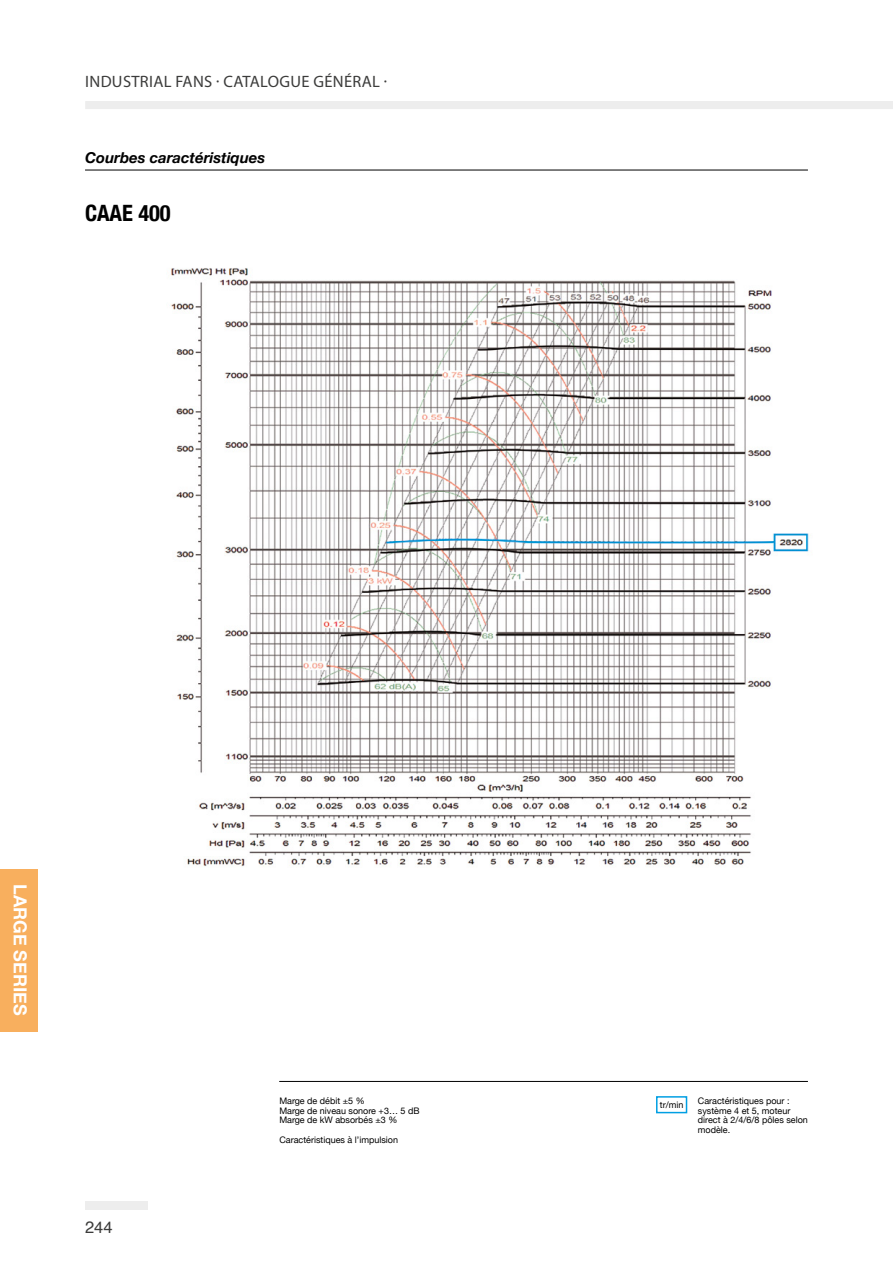
<style>
.page{position:relative;width:893px;height:1263px;background:#fff}
.page>*{position:absolute;margin:0;border:0;box-sizing:border-box;transform-origin:0 0}
.t1{font:700 condensed 22.5px "Helvetica Neue";color:#000}
.t2{font:700 18px "Helvetica Neue";color:#fff}
.t3{font:16.5px "Myriad Pro";letter-spacing:.02em;color:#3c3c3b}
.t4{font:16.5px "Helvetica";color:#3c3c3b}
.t5{font:italic 700 15px "Helvetica Neue";color:#000}
.t6{font:9px/9.8px "Helvetica Neue";color:#000}
</style>
<div class="page">
<div style="left:85px;top:1202px;width:62px;height:8px;background:#ededed"></div>
<div style="left:85px;top:101px;width:808px;height:8px;background:#ededed"></div>
<div style="left:0;top:869px;width:38px;height:162px;background:#f8af5e"></div>
<img style="left:171px;top:268px;width:638px;height:599px">
<hr style="left:85px;top:170px;width:723px;height:1px;background:#000">
<hr style="left:279px;top:1081px;width:529px;height:1px;background:#000">
<div style="left:656px;top:1096px;width:31px;height:17px;border:2px solid #009fe3"></div>
<h3 class="t3" style="left:85px;top:71px;width:303px">INDUSTRIAL FANS · CATALOGUE GÉNÉRAL ·</h3>
<h3 class="t5" style="left:85px;top:146px;width:182px">Courbes caractéristiques</h3>
<h1 class="t1" style="left:85px;top:194px;width:87px">CAAE 400</h1>
<h2 class="t2" style="left:34px;top:884px;width:133px;rotate:90deg">LARGE SERIES</h2>
<h3 class="t4" style="left:85px;top:1214px;width:29px">244</h3>
<p class="t6" style="left:279px;top:1096px;width:142px">Marge de débit ±5 %<br>Marge de niveau sonore +3… 5 dB<br>Marge de kW absorbés ±3 %</p>
<p class="t6" style="left:279px;top:1135px;width:120px">Caractéristiques à l’impulsion</p>
<p class="t6" style="left:660px;top:1100px;width:25px">tr/min</p>
<p class="t6" style="left:698px;top:1096px;width:111px">Caractéristiques pour : système 4 et 5, moteur direct à 2/4/6/8 pôles selon modèle.</p>
</div>
